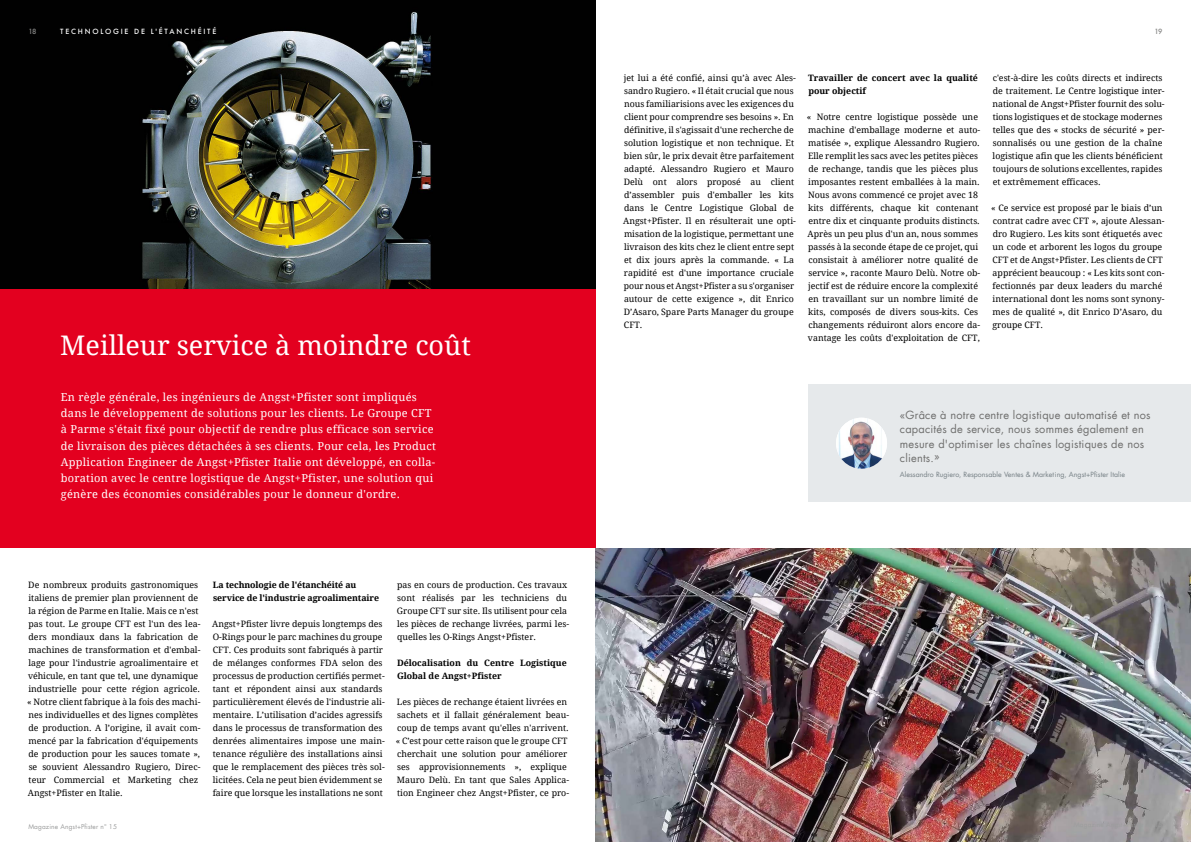
<style>
.page{position:relative;width:1191px;height:842px;background:#fff}
.page>*{position:absolute;margin:0;border:0;box-sizing:border-box;transform-origin:0 0}
.t1{font:27px "Droid Serif";color:#fff}
.t2{font:11px/16px "Droid Serif";letter-spacing:.025em;color:#fff}
.t3{font:11px/14.5px "Futura Com";letter-spacing:.02em;color:#6f6f6e}
.t4{font:8.8px/13px "Droid Serif";color:#000}
.t5{font:700 8.8px/13px "Droid Serif";color:#000}
.t6{font:7px "Futura Com";letter-spacing:.005em;color:#778186}
.t7{font:500 7px "Futura";letter-spacing:.25em;color:#fff}
.t8{font:500 7px "Futura";color:#878786}
.t9{font:6.5px "Futura Com";letter-spacing:.02em;color:#9c9d9d}
</style>
<div class="page">
<img style="left:0;top:0;width:595px;height:289px">
<div style="left:0;top:289px;width:595px;height:258px;background:#e3001f"></div>
<img style="left:595px;top:548px;width:596px;height:294px">
<div style="left:808px;top:385px;width:383px;height:117px;background:#e6e9eb"></div>
<img style="left:836px;top:418px;width:51px;height:51px;border-radius:26px">
<p class="t7" style="left:60px;top:27px;width:158px">TECHNOLOGIE DE L'ÉTANCHÉITÉ</p>
<p class="t8" style="left:28px;top:26px;width:10px">18</p>
<p class="t8" style="left:1154px;top:26px;width:10px">19</p>
<h1 class="t1" style="left:60px;top:330px;width:412px">Meilleur service à moindre coût</h1>
<p class="t2" style="left:61px;top:390px;width:377px">En règle générale, les ingénieurs de Angst+Pfister sont impliqués dans le développement de solutions pour les clients. Le Groupe CFT à Parme s'était fixé pour objectif de rendre plus efficace son service de livraison des pièces détachées à ses clients. Pour cela, les Product Application Engineer de Angst+Pfister Italie ont développé, en colla&shy;boration avec le centre logistique de Angst+Pfister, une solution qui génère des économies considérables pour le donneur d'ordre.</p>
<p class="t4" style="left:27px;top:578px;width:175px">De nombreux produits gastronomiques italiens de premier plan proviennent de la région de Parme en Italie. Mais ce n'est pas tout. Le groupe CFT est l'un des lea&shy;ders mondiaux dans la fabrication de machines de transformation et d'embal&shy;lage pour l'industrie agroalimentaire et véhicule, en tant que tel, une dynamique industrielle pour cette région agricole. « Notre client fabrique à la fois des machi&shy;nes individuelles et des lignes complètes de production. A l’origine, il avait com&shy;mencé par la fabrication d'équipements de production pour les sauces tomate », se souvient Alessandro Rugiero, Direc&shy;teur Commercial et Marketing chez Angst+Pfister en Italie.</p>
<p class="t9" style="left:28px;top:822px;width:90px">Magazine Angst+Pfister n° 15</p>
<p class="t5" style="left:213px;top:578px;width:168px">La technologie de l'étanchéité au service de l'industrie agroalimentaire</p>
<p class="t4" style="left:212px;top:617px;width:174px">Angst+Pfister livre depuis longtemps des O-Rings pour le parc machines du groupe CFT. Ces produits sont fabriqués à partir de mélanges conformes FDA selon des processus de production certifiés permet&shy;tant et répondent ainsi aux standards particulièrement élevés de l'industrie ali&shy;mentaire. L’utilisation d’acides agressifs dans le processus de transformation des denrées alimentaires impose une main&shy;tenance régulière des installations ainsi que le remplacement des pièces très sol&shy;licitées. Cela ne peut bien évidemment se faire que lorsque les installations ne sont</p>
<p class="t4" style="left:397px;top:578px;width:174px">pas en cours de production. Ces travaux sont réalisés par les techniciens du Groupe CFT sur site. Ils utilisent pour cela les pièces de rechange livrées, parmi les&shy;quelles les O-Rings Angst+Pfister.</p>
<p class="t5" style="left:397px;top:656px;width:171px">Délocalisation du Centre Logistique<br>Global de Angst+Pfister</p>
<p class="t4" style="left:396px;top:695px;width:175px">Les pièces de rechange étaient livrées en sachets et il fallait généralement beau&shy;coup de temps avant qu'elles n'arrivent. « C’est pour cette raison que le groupe CFT cherchait une solution pour améliorer ses approvisionnements », explique Mauro Delù. En tant que Sales Applica&shy;tion Engineer chez Angst+Pfister, ce pro-</p>
<p class="t4" style="left:623px;top:71px;width:174px">jet lui a été confié, ainsi qu’à avec Ales&shy;sandro Rugiero. « Il était crucial que nous nous familiarisions avec les exigences du client pour comprendre ses besoins ». En définitive, il s'agissait d'une recherche de solution logistique et non technique. Et bien sûr, le prix devait être parfaitement adapté. Alessandro Rugiero et Mauro Delù ont alors proposé au client d’assembler puis d'emballer les kits dans le Centre Logistique Global de Angst+Pfister. Il en résulterait une opti&shy;misation de la logistique, permettant une livraison des kits chez le client entre sept et dix jours après la commande. « La rapidité est d'une importance cruciale pour nous et Angst+Pfister a su s'organiser autour de cette exigence », dit Enrico D’Asaro, Spare Parts Manager du groupe CFT.</p>
<p class="t5" style="left:808px;top:71px;width:171px">Travailler de concert avec la qualité pour objectif</p>
<p class="t4" style="left:807px;top:110px;width:175px">« Notre centre logistique possède une machine d'emballage moderne et auto&shy;matisée », explique Alessandro Rugiero.<br>Elle remplit les sacs avec les petites pièces de rechange, tandis que les pièces plus imposantes restent emballées à la main.<br>Nous avons commencé ce projet avec 18 kits différents, chaque kit contenant entre dix et cinquante produits distincts.<br>Après un peu plus d'un an, nous sommes passés à la seconde étape de ce projet, qui consistait à améliorer notre qualité de service », raconte Mauro Delù. Notre ob&shy;jectif est de réduire encore la complexité en travaillant sur un nombre limité de kits, composés de divers sous-kits. Ces changements réduiront alors encore da&shy;vantage les coûts d'exploitation de CFT,</p>
<p class="t4" style="left:992px;top:71px;width:173px">c'est-à-dire les coûts directs et indirects de traitement. Le Centre logistique inter&shy;national de Angst+Pfister fournit des solu&shy;tions logistiques et de stockage modernes telles que des « stocks de sécurité » per&shy;sonnalisés ou une gestion de la chaîne logistique afin que les clients bénéficient toujours de solutions excellentes, rapides et extrêmement efficaces.</p>
<p class="t4" style="left:991px;top:201px;width:175px">« Ce service est proposé par le biais d’un contrat cadre avec CFT », ajoute Alessan&shy;dro Rugiero. Les kits sont étiquetés avec un code et arborent les logos du groupe CFT et de Angst+Pfister. Les clients de CFT apprécient beaucoup : « Les kits sont con&shy;fectionnés par deux leaders du marché international dont les noms sont synony&shy;mes de qualité », dit Enrico D’Asaro, du groupe CFT.</p>
<p class="t3" style="left:900px;top:408px;width:252px">«Grâce à notre centre logistique automatisé et nos capacités de service, nous sommes également en mesure d'optimiser les chaînes logistiques de nos clients.»</p>
<p class="t6" style="left:900px;top:470px;width:227px">Alessandro Rugiero, Responsable Ventes &amp; Marketing, Angst+Pfister Italie</p>
</div>
